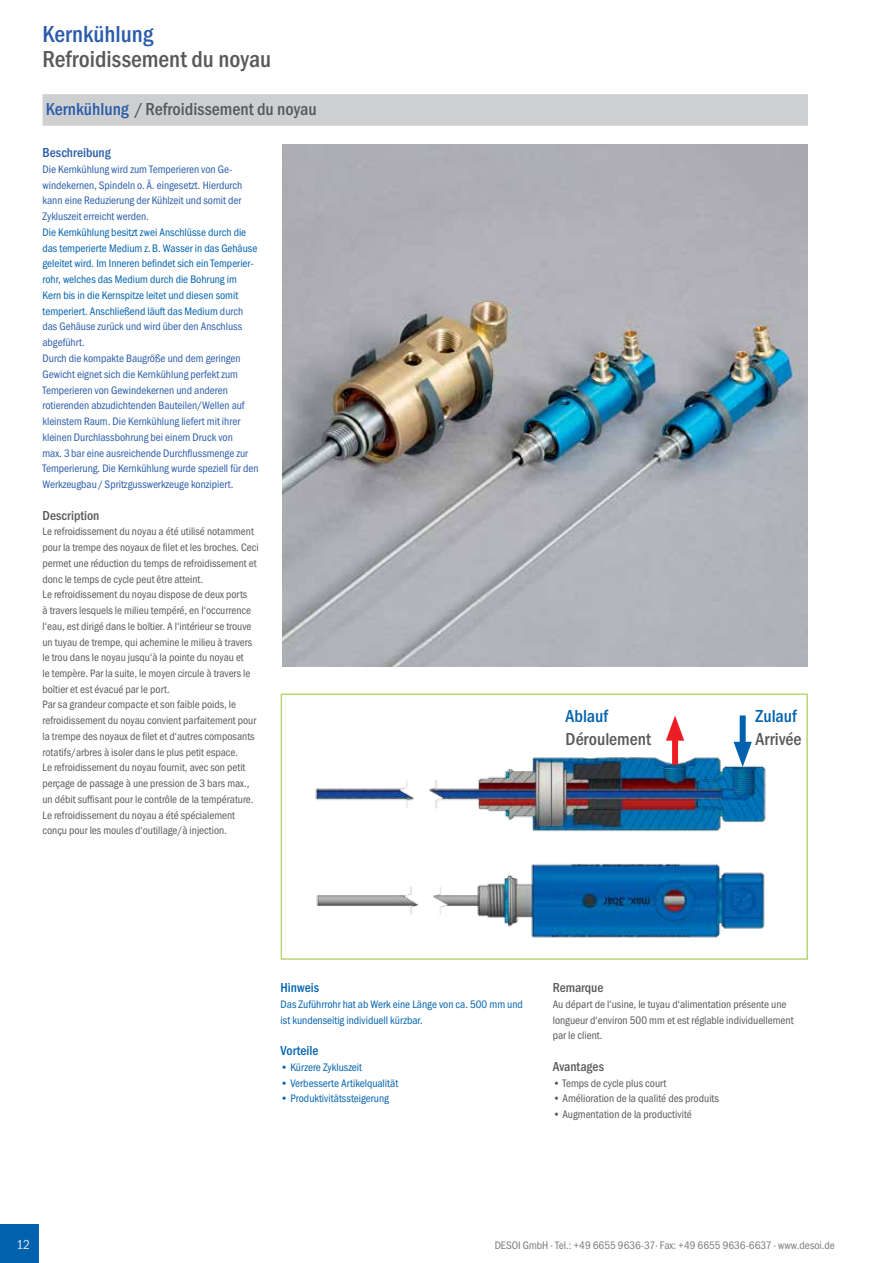
<style>
.page{position:relative;width:893px;height:1263px;background:#fff}
.page>*{position:absolute;margin:0;border:0;box-sizing:border-box;transform-origin:0 0}
.t1{font:500 condensed 24px "Franklin Gothic";color:#58595b}
.t2{font:500 condensed 24px "Franklin Gothic";color:#2a5caa}
.t3{font:500 condensed 18px "Franklin Gothic";color:#58595b}
.t4{font:500 condensed 18px "Franklin Gothic";color:#0062af}
.t5{font:500 condensed 13.5px "Franklin Gothic";color:#58595b}
.t6{font:500 condensed 13.5px "Franklin Gothic";color:#0062af}
.t7{font:500 condensed 13.5px "Franklin Gothic";color:#2a5caa}
.t8{font:condensed 13.5px "Franklin Gothic";color:#e2e3e4}
.t9{font:condensed 11.25px/15.8px "Franklin Gothic";color:#2a5caa}
.t10{font:condensed 11.25px/15.8px "Franklin Gothic";color:#58595b}
.t11{font:condensed 11.25px/15.8px "Franklin Gothic";color:#0062af}
.t12{font:condensed 11.25px "Franklin Gothic";color:#797a7d}
.t13{font:condensed 11.1px/15.8px "Franklin Gothic";color:#58595b}
.s1{color:#2a5caa}
.s2{color:#0062af}
</style>
<div class="page">
<div style="left:0;top:1225px;width:38px;height:38px;background:#0062af"></div>
<img style="left:282px;top:145px;width:526px;height:521px">
<img style="left:315px;top:715px;width:451px;height:223px">
<div style="left:281px;top:693px;width:527px;height:267px;border:2px solid #b6d772"></div>
<div style="left:43px;top:94px;width:765px;height:32px;background:#cdcfd0"></div>
<div style="left:672px;top:730px;width:6px;height:35px;background:#ed1d24"></div>
<svg style="left:666px;top:715px;width:18px;height:26px"></svg>
<div style="left:740px;top:715px;width:6px;height:37px;background:#0062af"></div>
<svg style="left:733px;top:742px;width:19px;height:25px"></svg>
<h1 class="t2" style="left:43px;top:20px;width:112px">Kernkühlung</h1>
<h1 class="t1" style="left:43px;top:46px;width:230px">Refroidissement du noyau</h1>
<h2 class="t3" style="left:46px;top:98px;width:273px"><span class="s1">Kernkühlung</span> / Refroidissement du noyau</h2>
<p class="t7" style="left:43px;top:145px;width:70px">Beschreibung</p>
<p class="t9" style="left:43px;top:161px;width:201px">Die Kernkühlung wird zum Temperieren von Ge&shy;windekernen, Spindeln o. Ä. eingesetzt. Hierdurch kann eine Reduzierung der Kühlzeit und somit der Zykluszeit erreicht werden.</p>
<p class="t9" style="left:43px;top:224px;width:218px"><span class="s2">Die Kernkühlung besitzt zwei Anschlüsse durch die das temperierte Medium z. B. Wasser in das Gehäuse geleitet wird. Im Inneren befindet sich ein Temperier&shy;rohr, welches das Medium durch die Bohrung im<br>Kern bis in die Kernspitze leitet und diesen somit temperiert. Anschließend läuft das Medium</span> durch das Gehäuse zurück und wird über den Anschluss abgeführt.<br>Durch die kompakte Baugröße und dem geringen Gewicht eignet sich die Kernkühlung perfekt zum Temperieren von Gewindekernen und anderen rotierenden abzudichtenden Bauteilen/Wellen auf kleinstem Raum. Die Kernkühlung liefert mit ihrer kleinen Durchlassbohrung bei einem Druck von<br>max. 3 bar eine ausreichende Durchflussmenge zur Temperierung. Die Kernkühlung wurde speziell für den Werkzeugbau / Spritzgusswerkzeuge konzipiert.</p>
<p class="t5" style="left:43px;top:507px;width:58px">Description</p>
<p class="t13" style="left:43px;top:524px;width:218px">Le refroidissement du noyau a été utilisé notamment pour la trempe des noyaux de filet et les broches. Ceci permet une réduction du temps de refroidissement et donc le temps de cycle peut être atteint.<br>Le refroidissement du noyau dispose de deux ports<br>à travers lesquels le milieu tempéré, en l‘occurrence l‘eau, est dirigé dans le boîtier. A l‘intérieur se trouve un tuyau de trempe, qui achemine le milieu à travers le trou dans le noyau jusqu‘à la pointe du noyau et<br>le tempère. Par la suite, le moyen circule à travers le boîtier et est évacué par le port.<br>Par sa grandeur compacte et son faible poids, le refroidissement du noyau convient parfaitement pour la trempe des noyaux de filet et d‘autres composants rotatifs/arbres à isoler dans le plus petit espace.<br>Le refroidissement du noyau fournit, avec son petit perçage de passage à une pression de 3 bars max., un débit suffisant pour le contrôle de la température.<br>Le refroidissement du noyau a été spécialement conçu pour les moules d‘outillage/à injection.</p>
<h2 class="t4" style="left:566px;top:706px;width:44px">Ablauf</h2>
<h2 class="t3" style="left:566px;top:728px;width:87px">Déroulement</h2>
<h2 class="t4" style="left:756px;top:706px;width:43px">Zulauf</h2>
<h2 class="t3" style="left:756px;top:728px;width:47px">Arrivée</h2>
<p class="t6" style="left:281px;top:980px;width:40px">Hinweis</p>
<p class="t11" style="left:281px;top:996px;width:244px">Das Zuführrohr hat ab Werk eine Länge von ca. 500 mm und ist kundenseitig individuell kürzbar.</p>
<p class="t6" style="left:281px;top:1043px;width:39px">Vorteile</p>
<p class="t11" style="left:281px;top:1059px;width:83px">• Kürzere Zykluszeit</p>
<p class="t11" style="left:281px;top:1075px;width:119px">• Verbesserte Artikelqualität</p>
<p class="t11" style="left:281px;top:1091px;width:110px">• Produktivitätssteigerung</p>
<p class="t5" style="left:553px;top:980px;width:52px">Remarque</p>
<p class="t10" style="left:553px;top:996px;width:242px">Au départ de l‘usine, le tuyau d‘alimentation présente une longueur d‘environ 500 mm et est réglable individuellement par le client.</p>
<p class="t5" style="left:553px;top:1059px;width:53px">Avantages</p>
<p class="t10" style="left:553px;top:1075px;width:115px">• Temps de cycle plus court</p>
<p class="t10" style="left:553px;top:1091px;width:168px">• Amélioration de la qualité des produits</p>
<p class="t10" style="left:553px;top:1106px;width:141px">• Augmentation de la productivité</p>
<p class="t8" style="left:17px;top:1237px;width:15px">12</p>
<p class="t12" style="left:495px;top:1239px;width:162px">DESOI GmbH · Tel.: +49 6655 9636-37</p>
<p class="t8" style="left:20px;top:1237px;width:8px">2</p>
<p class="t12" style="left:493px;top:1239px;width:344px">DESOI GmbH · Tel.: +49 6655 9636-37 · Fax: +49 6655 9636-6637 · www.desoi.de</p>
</div>
